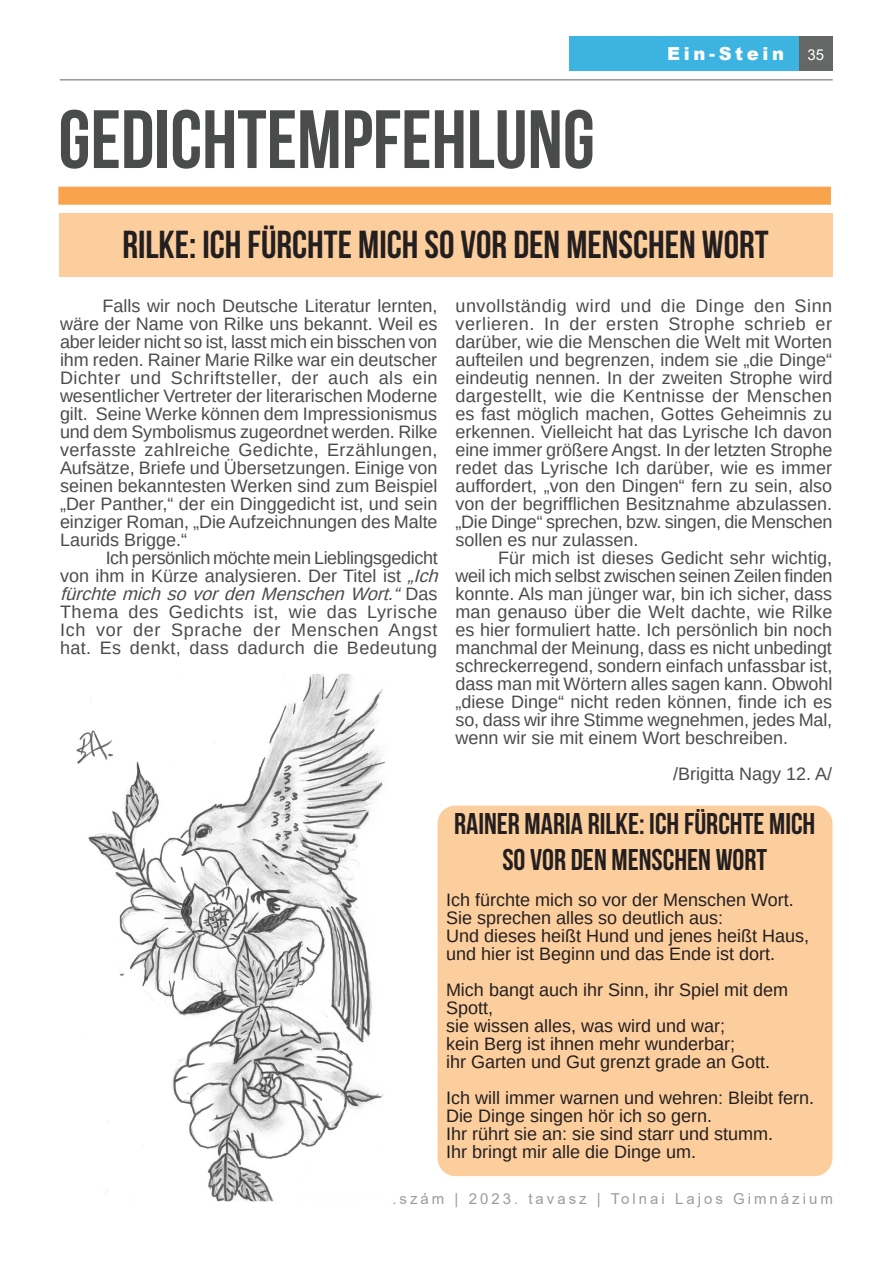
<style>
.page{position:relative;width:893px;height:1263px;background:#fff}
.page>*{position:absolute;margin:0;border:0;box-sizing:border-box;transform-origin:0 0}
.Body{font:700 82.5px "Bebas Neue";color:#4a4c4c}
.Body-2{font:700 39px "Bebas Neue";color:#231f20}
.Body-3{font:700 30px "Bebas Neue";color:#231f20}
.Body-4{font:18px/18px "Arimo";color:#4a4c4c;text-align:justify}
.Body-5{font:18px/18px "Arimo";color:#231f20}
.Body-6{font:18px/18px "Arimo";letter-spacing:.025em;color:#4a4c4c}
.t1{font:900 18px "Arial";letter-spacing:.2em;color:#fff}
.t2{font:15px "Arial";letter-spacing:.2em;color:#9a9c9e}
.t3{font:15px "Arial";color:#fff}
.s1{font-style:italic}
</style>
<div class="page">
<div style="left:799px;top:36px;width:34px;height:35px;background:#656666"></div>
<div style="left:570px;top:36px;width:229px;height:35px;background:#3cb3e0"></div>
<hr style="left:60px;top:79px;width:773px;height:1px;background:#73776c">
<div style="left:58px;top:187px;width:773px;height:18px;background:#f9a34c"></div>
<div style="left:59px;top:213px;width:773px;height:63px;background:#fdce9d"></div>
<div style="left:437px;top:805px;width:395px;height:371px;background:#fdce9d;border-radius:18px"></div>
<img style="left:76px;top:674px;width:309px;height:528px">
<p class="Body" style="left:58px;top:94px;width:538px">GEDICHTEMPFEHLUNG</p>
<p class="t1" style="left:667px;top:40px;width:118px">Ein-Stein</p>
<p class="t3" style="left:808px;top:44px;width:18px">35</p>
<p class="Body-2" style="left:122px;top:223px;width:648px">RILKE: ICH FÜRCHTE MICH SO VOR DEN MENSCHEN WORT</p>
<p class="Body-4" style="left:60px;top:297px;width:379px;text-indent:43px">Falls wir noch Deutsche Literatur lernten, wäre der Name von Rilke uns bekannt. Weil es aber leider nicht so ist, lasst mich ein bisschen von ihm reden. Rainer Marie Rilke war ein deutscher Dichter und Schriftsteller, der auch als ein wesentlicher Vertreter der literarischen Moderne gilt. Seine Werke können dem Impressionismus und dem Symbolismus zugeordnet werden. Rilke verfasste zahlreiche Gedichte, Erzählungen, Aufsätze, Briefe und Übersetzungen. Einige von seinen bekanntesten Werken sind zum Beispiel „Der Panther,“ der ein Dinggedicht ist, und sein einziger Roman, „Die Aufzeichnungen des Malte Laurids Brigge.“</p>
<p class="Body-6" style="left:60px;top:549px;width:385px;text-indent:46px">Ich persönlich möchte mein Lieblingsgedicht von ihm in Kürze analysieren. Der Titel ist <span class="s1">„Ich fürchtemichsovordenMenschenWort.“</span>D a s Thema des Gedichts ist, wie das Lyrische Ich vor der Sprache der Menschen Angst hat. Es denkt, dass dadurch die Bedeutung</p>
<p class="Body-4" style="left:455px;top:297px;width:378px">unvollständig wird und die Dinge den Sinn verlieren. In der ersten Strophe schrieb er darüber, wie die Menschen die Welt mit Worten aufteilen und begrenzen, indem sie „die Dinge“ eindeutig nennen. In der zweiten Strophe wird dargestellt, wie die Kentnisse der Menschen es fast möglich machen, Gottes Geheimnis zu erkennen. Vielleicht hat das Lyrische Ich davon eine immer größere Angst. In der letzten Strophe redet das Lyrische Ich darüber, wie es immer auffordert, „von den Dingen“ fern zu sein, also von der begrifflichen Besitznahme abzulassen. „Die Dinge“ sprechen, bzw. singen, die Menschen sollen es nur zulassen.</p>
<p class="Body-4" style="left:455px;top:549px;width:378px;text-indent:43px">Für mich ist dieses Gedicht sehr wichtig, weil ich mich selbst zwischen seinen Zeilen finden konnte. Als man jünger war, bin ich sicher, dass man genauso über die Welt dachte, wie Rilke es hier formuliert hatte. Ich persönlich bin noch manchmal der Meinung, dass es nicht unbedingt schreckerregend, sondern einfach unfassbar ist, dass man mit Wörtern alles sagen kann. Obwohl „diese Dinge“ nicht reden können, finde ich es so, dass wir ihre Stimme wegnehmen, jedes Mal, wenn wir sie mit einem Wort beschreiben.</p>
<p class="Body-4" style="left:673px;top:765px;width:161px">/Brigitta Nagy 12. A/</p>
<p class="Body-3" style="left:454px;top:807px;width:363px">RAINER MARIA RILKE: ICH FÜRCHTE MICH</p>
<p class="Body-3" style="left:502px;top:843px;width:266px">SO VOR DEN MENSCHEN WORT</p>
<p class="Body-5" style="left:446px;top:891px;width:365px">Ich fürchte mich so vor der Menschen Wort.<br>Sie sprechen alles so deutlich aus:<br>Und dieses heißt Hund und jenes heißt Haus, und hier ist Beginn und das Ende ist dort.</p>
<p class="Body-5" style="left:446px;top:981px;width:344px">Mich bangt auch ihr Sinn, ihr Spiel mit dem<br>Spott,<br>sie wissen alles, was wird und war;<br>kein Berg ist ihnen mehr wunderbar;<br>ihr Garten und Gut grenzt grade an Gott.</p>
<p class="Body-5" style="left:446px;top:1089px;width:370px">Ich will immer warnen und wehren: Bleibt fern.<br>Die Dinge singen hör ich so gern.<br>Ihr rührt sie an: sie sind starr und stumm.<br>Ihr bringt mir alle die Dinge um.</p>
<p class="t2" style="left:370px;top:1189px;width:465px">43.szám | 2023. tavasz | Tolnai Lajos Gimnázium</p>
</div>
